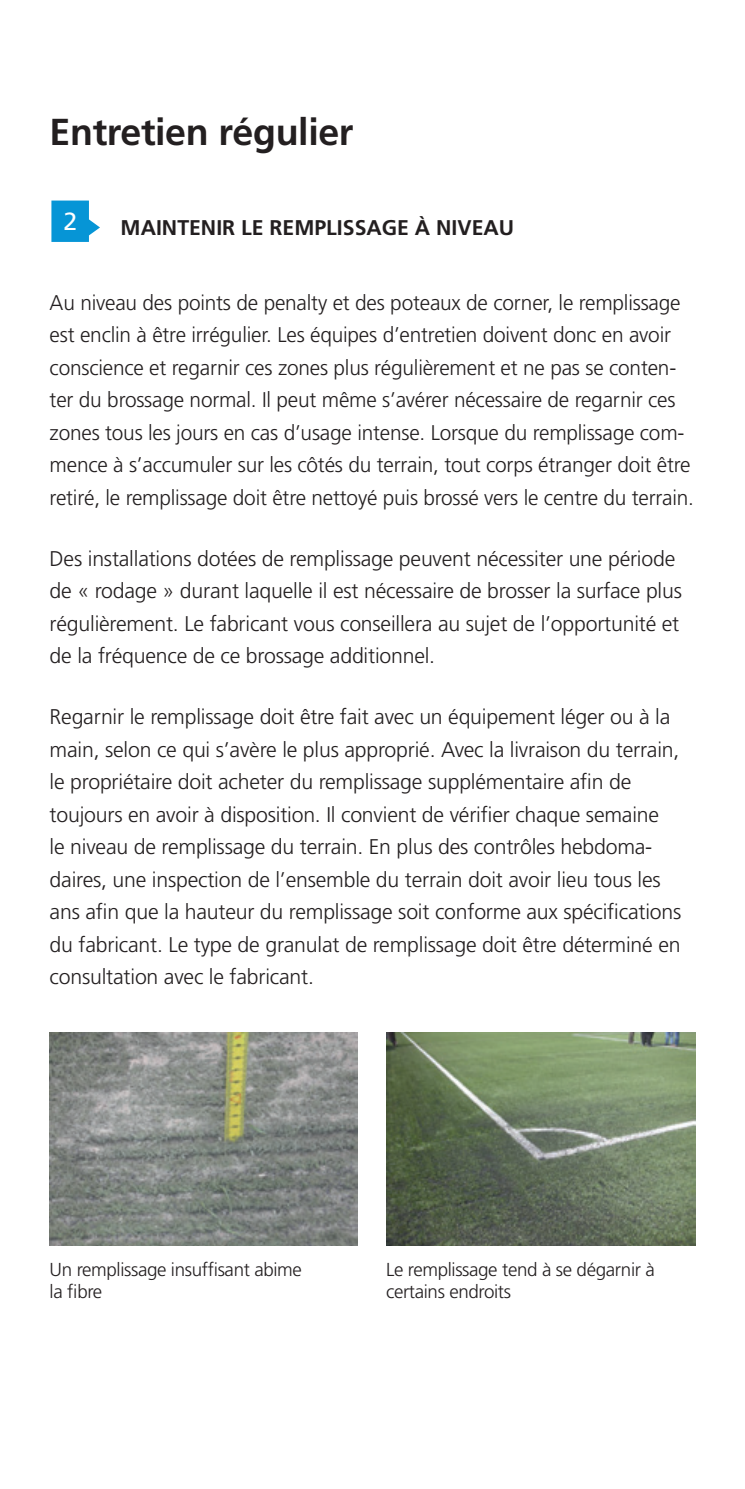
<style>
.page{position:relative;width:745px;height:1489px;background:#fff}
.page>*{position:absolute;margin:0;border:0;box-sizing:border-box;transform-origin:0 0}
.t1{font:700 37.5px "Frutiger";letter-spacing:-.01em;color:#231f20}
.t2{font:24.75px "Frutiger";color:#fff}
.t3{font:300 21.25px/32.5px "Frutiger";letter-spacing:-.01em;color:#231f20}
.t4{font:700 21.25px "Frutiger";color:#231f20}
.t5{font:300 18.75px/22.5px "Frutiger";letter-spacing:-.02em;color:#231f20}
</style>
<div class="page">
<svg style="left:51px;top:200px;width:49px;height:42px"></svg>
<img style="left:50px;top:1032px;width:307px;height:212px">
<img style="left:386px;top:1032px;width:308px;height:212px">
<p class="t1" style="left:50px;top:110px;width:305px">Entretien régulier</p>
<p class="t2" style="left:63px;top:206px;width:15px">2</p>
<p class="t4" style="left:120px;top:215px;width:395px">MAINTENIR LE REMPLISSAGE À NIVEAU</p>
<p class="t3" style="left:50px;top:286px;width:645px">Au niveau des points de penalty et des poteaux de corner, le remplissage est enclin à être irrégulier. Les équipes d’entretien doivent donc en avoir conscience et regarnir ces zones plus régulièrement et ne pas se conten&shy;ter du brossage normal. Il peut même s’avérer nécessaire de regarnir ces zones tous les jours en cas d’usage intense. Lorsque du remplissage com&shy;mence à s’accumuler sur les côtés du terrain, tout corps étranger doit être retiré, le remplissage doit être nettoyé puis brossé vers le centre du terrain.</p>
<p class="t3" style="left:50px;top:542px;width:633px">Des installations dotées de remplissage peuvent nécessiter une période de « rodage » durant laquelle il est nécessaire de brosser la surface plus régulièrement. Le fabricant vous conseillera au sujet de l’opportunité et de la fréquence de ce brossage additionnel.</p>
<p class="t3" style="left:50px;top:700px;width:633px">Regarnir le remplissage doit être fait avec un équipement léger ou à la main, selon ce qui s’avère le plus approprié. Avec la livraison du terrain, le propriétaire doit acheter du remplissage supplémentaire afin de toujours en avoir à disposition. Il convient de vérifier chaque semaine<br>le niveau de remplissage du terrain. En plus des contrôles hebdoma&shy;daires, une inspection de l’ensemble du terrain doit avoir lieu tous les ans afin que la hauteur du remplissage soit conforme aux spécifications du fabricant. Le type de granulat de remplissage doit être déterminé en consultation avec le fabricant.</p>
<p class="t5" style="left:50px;top:1257px;width:253px">Un remplissage insuffisant abime la fibre</p>
<p class="t5" style="left:386px;top:1257px;width:270px">Le remplissage tend à se dégarnir à certains endroits</p>
</div>
